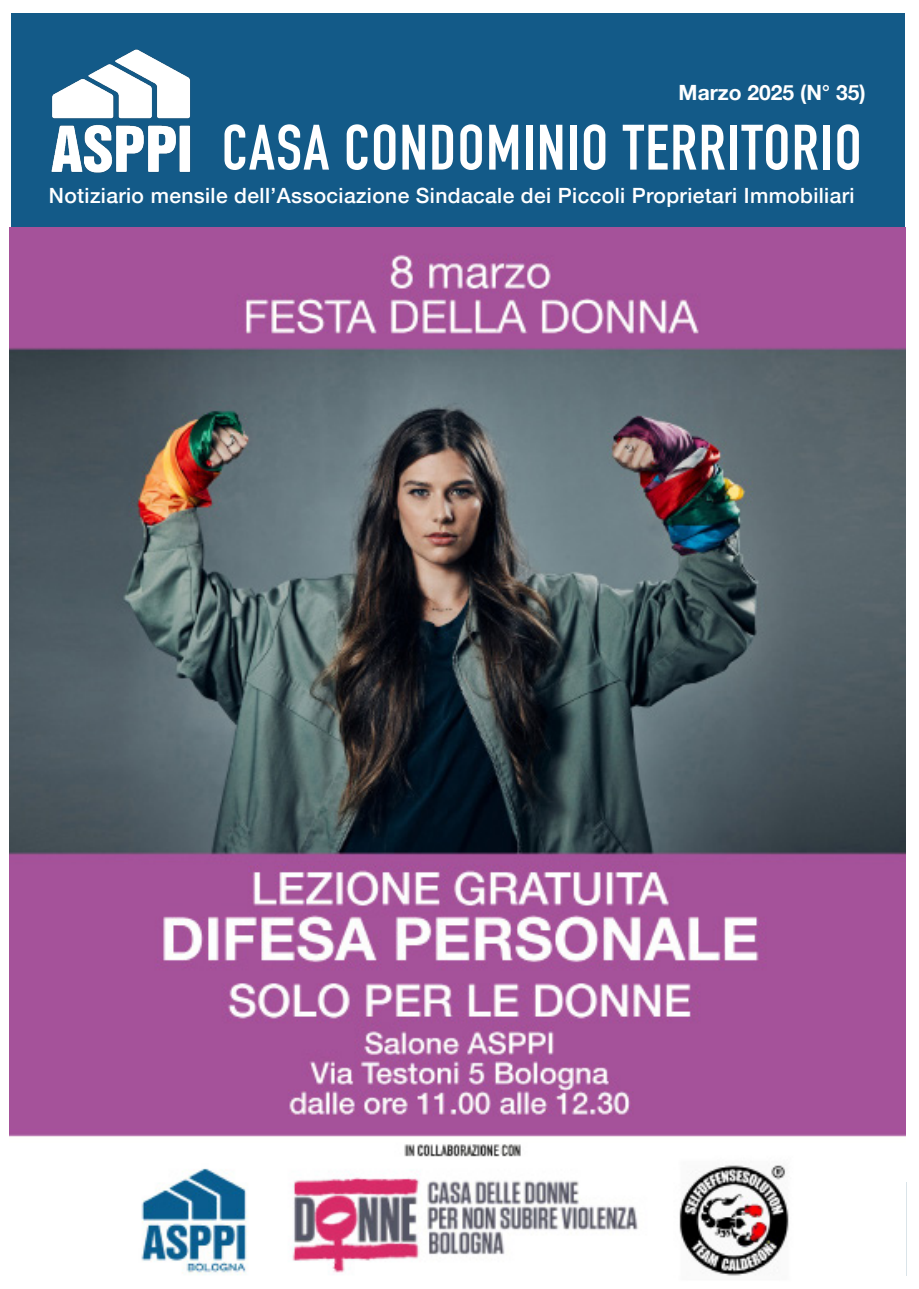
<style>
.page{position:relative;width:919px;height:1289px;background:#fff}
.page>*{position:absolute;margin:0;border:0;box-sizing:border-box;transform-origin:0 0}
.dx_TESTA{font:700 63px "DIN Condensed";letter-spacing:.025em;color:#fff}
.t1{font:500 21px "Helvetica Neue";letter-spacing:.02em;color:#fff}
.t2{font:700 21px "Helvetica Neue";color:#fff}
</style>
<div class="page">
<div style="left:12px;top:13px;width:893px;height:214px;background:#135a88"></div>
<img style="left:51px;top:49px;width:140px;height:124px">
<img style="left:10px;top:227px;width:895px;height:1049px">
<p class="t2" style="left:678px;top:76px;width:188px">Marzo 2025 (N° 35)</p>
<p class="dx_TESTA" style="left:222px;top:105px;width:641px">CASA CONDOMINIO TERRITORIO</p>
<p class="t1" style="left:49px;top:179px;width:807px">Notiziario mensile dell’Associazione Sindacale dei Piccoli Proprietari Immobiliari</p>
</div>
